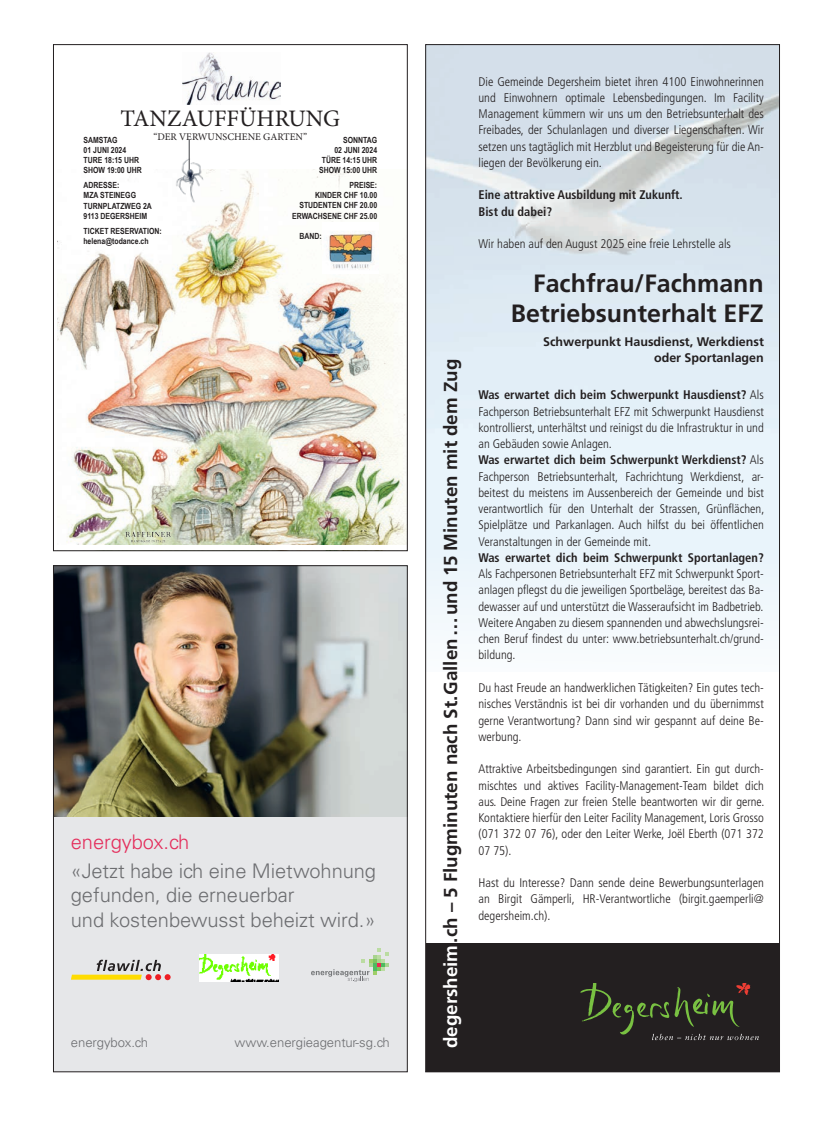
<style>
.page{position:relative;width:833px;height:1134px;background:#fff}
.page>*{position:absolute;margin:0;border:0;box-sizing:border-box;transform-origin:0 0}
.t1{font:700 25px/30px "Frutiger LT Std";color:#231f20;text-align:right}
.t2{font:23.62px "Minion Pro";color:#231f20}
.t3{font:300 20.12px/24.9px "Univers LT Std";letter-spacing:-.005em;color:#6c6d70}
.t4{font:300 20.12px "Univers LT Std";letter-spacing:-.005em;color:#e42d5b}
.t5{font:700 18.75px "Frutiger LT Std";color:#231f20}
.t6{font:300 13.12px "Univers LT Std";letter-spacing:-.005em;color:#6c6d70}
.t7{font:300 condensed 12.5px/16.2px "Frutiger LT Std";color:#231f20;text-align:justify}
.t8{font:700 condensed 12.5px/16.2px "Frutiger LT Std";color:#231f20}
.t9{font:700 12.5px/16.2px "Frutiger LT Std";color:#231f20;text-align:right}
.t10{font:10.12px "Minion Pro";color:#231f20}
.t11{font:700 8.5px/10.1px "Arial Narrow";color:#231f20}
.s1{color:#fff}
.s2{font-weight:700}
</style>
<div class="page">
<img style="left:57px;top:170px;width:348px;height:375px">
<img style="left:322px;top:223px;width:56px;height:50px">
<img style="left:182px;top:52px;width:98px;height:52px">
<img style="left:172px;top:149px;width:34px;height:58px">
<hr style="left:189px;top:139px;width:1px;height:31px;background:#434449">
<img style="left:126px;top:530px;width:69px;height:15px">
<div style="left:426px;top:943px;width:353px;height:129px;background:#231f20"></div>
<svg style="left:580px;top:983px;width:179px;height:57px"></svg>
<div style="left:53px;top:812px;width:354px;height:260px;background:#e6e7e9"></div>
<img style="left:200px;top:955px;width:79px;height:26px">
<svg style="left:71px;top:960px;width:100px;height:20px"></svg>
<svg style="left:311px;top:948px;width:77px;height:34px"></svg>
<img style="left:55px;top:567px;width:350px;height:249px">
<h2 class="t2" style="left:120px;top:102px;width:221px">TANZAUFFÜHRUNG</h2>
<p class="t11" style="left:84px;top:134px;width:60px">SAMSTAG<br>01 JUNI 2024<br>TURE 18:15 UHR<br>SHOW 19:00 UHR</p>
<p class="t11" style="left:319px;top:134px;width:60px;text-align:right">SONNTAG<br>02 JUNI 2024<br>TÜRE 14:15 UHR<br>SHOW 15:00 UHR</p>
<p class="t11" style="left:292px;top:180px;width:86px;text-align:right">PREISE:<br>KINDER CHF 10.00<br>STUDENTEN CHF 20.00<br>ERWACHSENE CHF 25.00</p>
<p class="t10" style="left:153px;top:130px;width:155px">“DER VERWUNSCHENE GARTEN”</p>
<p class="t11" style="left:84px;top:180px;width:70px">ADRESSE:<br>MZA STEINEGG<br>TURNPLATZWEG 2A<br>9113 DEGERSHEIM</p>
<p class="t11" style="left:84px;top:226px;width:80px">TICKET RESERVATION: helena@todance.ch</p>
<p class="t11" style="left:299px;top:230px;width:24px">BAND:</p>
<h3 class="t4" style="left:71px;top:830px;width:120px">energybox.ch</h3>
<h3 class="t3" style="left:71px;top:858px;width:307px">«Jetzt habe ich eine Mietwohnung gefunden, die erneuerbar<br>und kostenbewusst beheizt wird.»</h3>
<p class="t6" style="left:71px;top:1035px;width:79px">energybox.ch</p>
<p class="t6" style="left:235px;top:1035px;width:157px">www.energieagentur-sg.ch</p>
<h3 class="t5" style="left:439px;top:1048px;width:691px;rotate:-90deg"><span class="s1">degersheim</span> .ch – 5 Flugminuten nach St. Gallen … und 15 Minuten mit dem Zug</h3>
<p class="t7" style="left:478px;top:73px;width:287px">Die Gemeinde Degersheim bietet ihren 4100 Einwohnerinnen und Einwohnern optimale Lebensbedingungen. Im Facility Management kümmern wir uns um den Betriebsunterhalt des Freibades, der Schulanlagen und diverser Liegenschaften. Wir setzen uns tagtäglich mit Herzblut und Begeisterung für die An&shy;liegen der Bevölkerung ein.</p>
<p class="t8" style="left:478px;top:187px;width:206px">Eine attraktive Ausbildung mit Zukunft.<br>Bist du dabei?</p>
<p class="t7" style="left:478px;top:236px;width:254px">Wir haben auf den August 2025 eine freie Lehrstelle als</p>
<h1 class="t1" style="left:511px;top:269px;width:254px">Fachfrau/Fachmann<br>Betriebsunterhalt EFZ</h1>
<p class="t9" style="left:543px;top:333px;width:222px">Schwerpunkt Hausdienst, Werkdienst oder Sportanlagen</p>
<p class="t7" style="left:478px;top:387px;width:287px;text-align:left"><span class="s2">Was erwartet dich beim Schwerpunkt Hausdienst?</span> Als Fachperson Betriebsunterhalt EFZ mit Schwerpunkt Hausdienst kontrollierst, unterhältst und reinigst du die Infrastruktur in und an Gebäuden sowie Anlagen.<br><span class="s2">Was erwartet dich beim Schwerpunkt Werkdienst?</span> Als Fachperson Betriebsunterhalt, Fachrichtung Werkdienst , ar&shy;beitest du meistens im Aussenbereich der Gemeinde und bist verantwortlich für den Unterhalt der Strassen, Grünflächen, Spielplätze und Parkanlagen. Auch hilfst du bei öffentlichen Veranstaltungen in der Gemeinde mit.</p>
<p class="t8" style="left:478px;top:549px;width:287px">Was erwartet dich beim Schwerpunkt Sportanlagen?</p>
<p class="t7" style="left:478px;top:566px;width:287px">Als Fachpersonen Betriebsunterhalt EFZ mit Schwerpunkt Sport&shy;anlagen pflegst du die jeweiligen Sportbeläge, bereitest das Ba&shy;dewasser auf und unterstützt die Wasseraufsicht im Badbetrieb.<br>Weitere Angaben zu diesem spannenden und abwechslungsrei&shy;chen Beruf findest du unter: www.betriebsunterhalt.ch/grund&shy;bildung.</p>
<p class="t7" style="left:478px;top:680px;width:287px">Du hast Freude an handwerklichen Tätigkeiten? Ein gutes tech&shy;nisches Verständnis ist bei dir vorhanden und du übernimmst gerne Verantwortung? Dann sind wir gespannt auf deine Be&shy;werbung.</p>
<p class="t7" style="left:478px;top:761px;width:287px">Attraktive Arbeitsbedingungen sind garantiert. Ein gut durch&shy;mischtes und aktives Facility-Management-Team bildet dich aus. Deine Fragen zur freien Stelle beantworten wir dir gerne.<br>Kontaktiere hierfür den Leiter Facility Management, Loris Grosso (071 372 07 76), oder den Leiter Werke, Joël Eberth (071 372<br>07 75) .</p>
<p class="t7" style="left:478px;top:875px;width:287px">Hast du Interesse? Dann sende deine Bewerbungsunterlagen an Birgit Gämperli, HR-Verantwortliche (birgit.gaemperli@ degersheim.ch).</p>
</div>
